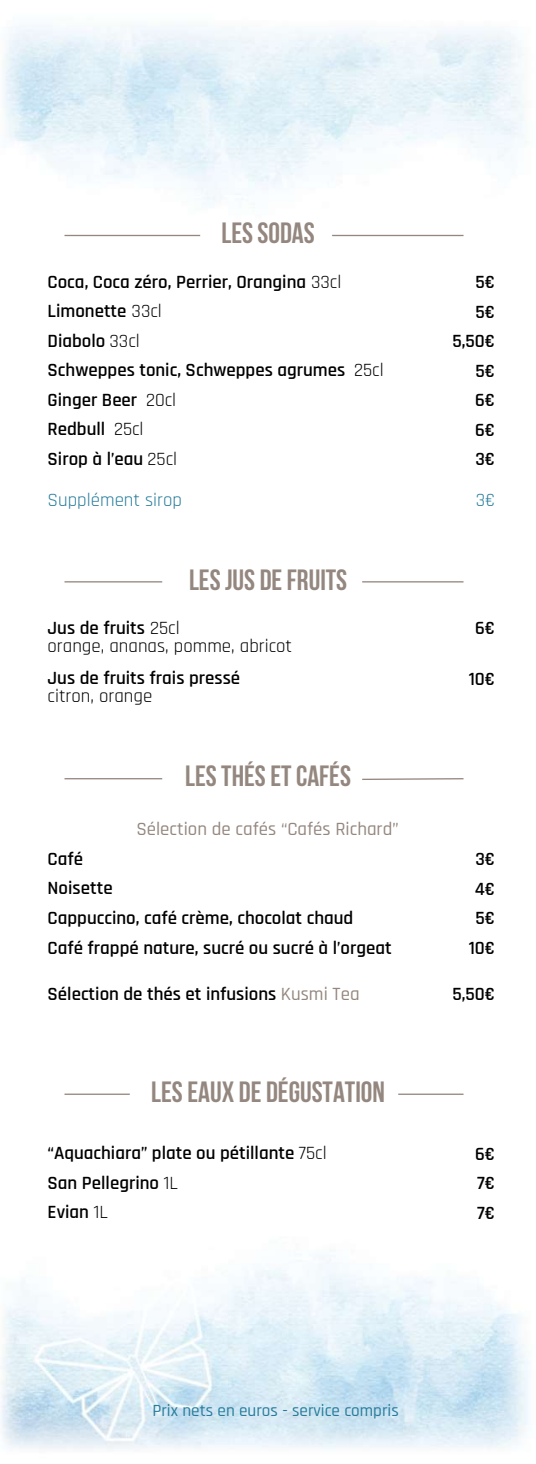
<style>
.page{position:relative;width:536px;height:1464px;background:#fff}
.page>*{position:absolute;margin:0;border:0;box-sizing:border-box;transform-origin:0 0}
.t1{font:700 29.22px "Bebas Neue";color:#94877f}
.t2{font:600 18.9px/29.6px "Rajdhani";color:#000}
.t3{font:18.9px/18px "Rajdhani";color:#000}
.t4{font:500 18.9px "Rajdhani";color:#94877f}
.t5{font:18.9px "Rajdhani";color:#277c9b}
.t6{font:500 17.15px "Rajdhani";color:#277c9b}
.s1{font-weight:400}
.s2{font-weight:600}
.s3{font-weight:500;color:#94877f}
</style>
<div class="page">
<img style="left:1px;top:26px;width:528px;height:1424px">
<hr style="left:64px;top:235px;width:136px;height:1px;background:#94877f">
<hr style="left:64px;top:778px;width:98px;height:1px;background:#94877f">
<hr style="left:64px;top:1093px;width:66px;height:1px;background:#94877f">
<hr style="left:64px;top:581px;width:98px;height:1px;background:#94877f">
<hr style="left:332px;top:235px;width:131px;height:1px;background:#94877f">
<svg style="left:361px;top:777px;width:103px;height:3px"></svg>
<hr style="left:398px;top:1093px;width:65px;height:1px;background:#94877f">
<hr style="left:362px;top:581px;width:101px;height:1px;background:#94877f">
<h1 class="t1" style="left:221px;top:221px;width:95px">LESSODAS</h1>
<p class="t2" style="left:48px;top:267px;width:295px">Coca, Coca zéro, Perrier, Orangina <span class="s1">33cl</span></p>
<p class="t2" style="left:48px;top:297px;width:116px">Limonette <span class="s1">33cl</span></p>
<p class="t2" style="left:48px;top:326px;width:94px">Diabolo <span class="s1">33cl</span></p>
<p class="t2" style="left:48px;top:356px;width:337px">Schweppes tonic, Schweppes agrumes <span class="s1">25cl<br></span>Ginger Beer <span class="s1">20cl<br></span>Redbull <span class="s1">25cl<br></span>Sirop à l’eau <span class="s1">25cl</span></p>
<p class="t5" style="left:48px;top:488px;width:136px">Supplément sirop</p>
<h1 class="t1" style="left:189px;top:567px;width:160px">LESJUS DEFRUITS</h1>
<p class="t3" style="left:48px;top:619px;width:246px"><span class="s2">Jus de fruits</span> 25cl<br>orange, ananas, pomme, abricot</p>
<p class="t2" style="left:48px;top:664px;width:194px">Jus de fruits frais pressé</p>
<p class="t3" style="left:48px;top:688px;width:106px">citron, orange</p>
<h1 class="t1" style="left:185px;top:764px;width:167px">LESTHÉSETCAFÉS</h1>
<p class="t2" style="left:48px;top:844px;width:37px">Café</p>
<p class="t2" style="left:48px;top:874px;width:67px">Noisette</p>
<p class="t4" style="left:136px;top:817px;width:264px">Sélection de cafés “Cafés Richard”</p>
<p class="t2" style="left:48px;top:903px;width:307px">Cappuccino, café crème, chocolat chaud</p>
<p class="t2" style="left:48px;top:933px;width:345px">Café frappé nature, sucré ou sucré à l’orgeat</p>
<p class="t2" style="left:48px;top:979px;width:313px">Sélection de thés et infusions <span class="s3">Kusmi Tea</span></p>
<h1 class="t1" style="left:151px;top:1080px;width:235px">LESEAUX DE DÉGUSTATION</h1>
<p class="t2" style="left:48px;top:1138px;width:280px">“Aquachiara” plate ou pétillante <span class="s1">75cl</span></p>
<p class="t2" style="left:48px;top:1168px;width:132px">San Pellegrino <span class="s1">1L</span></p>
<p class="t2" style="left:48px;top:1198px;width:62px">Evian <span class="s1">1L</span></p>
<p class="t2" style="left:475px;top:268px;width:21px">5€</p>
<p class="t2" style="left:475px;top:297px;width:21px">5€</p>
<p class="t2" style="left:452px;top:327px;width:44px">5,50€</p>
<p class="t2" style="left:475px;top:356px;width:21px;text-align:justify">5€ 6€ 6€ 3€</p>
<p class="t5" style="left:475px;top:488px;width:21px">3€</p>
<p class="t2" style="left:475px;top:614px;width:21px">6€</p>
<p class="t2" style="left:468px;top:664px;width:28px">10€</p>
<p class="t2" style="left:475px;top:845px;width:21px">3€</p>
<p class="t2" style="left:474px;top:874px;width:22px">4€</p>
<p class="t2" style="left:475px;top:904px;width:21px">5€</p>
<p class="t2" style="left:468px;top:933px;width:28px">10€</p>
<p class="t2" style="left:452px;top:980px;width:44px">5,50€</p>
<p class="t2" style="left:475px;top:1139px;width:21px">6€</p>
<p class="t2" style="left:477px;top:1168px;width:19px">7€</p>
<p class="t2" style="left:477px;top:1198px;width:19px">7€</p>
<p class="t6" style="left:152px;top:1400px;width:248px">Prix nets en euros - service compris</p>
</div>
